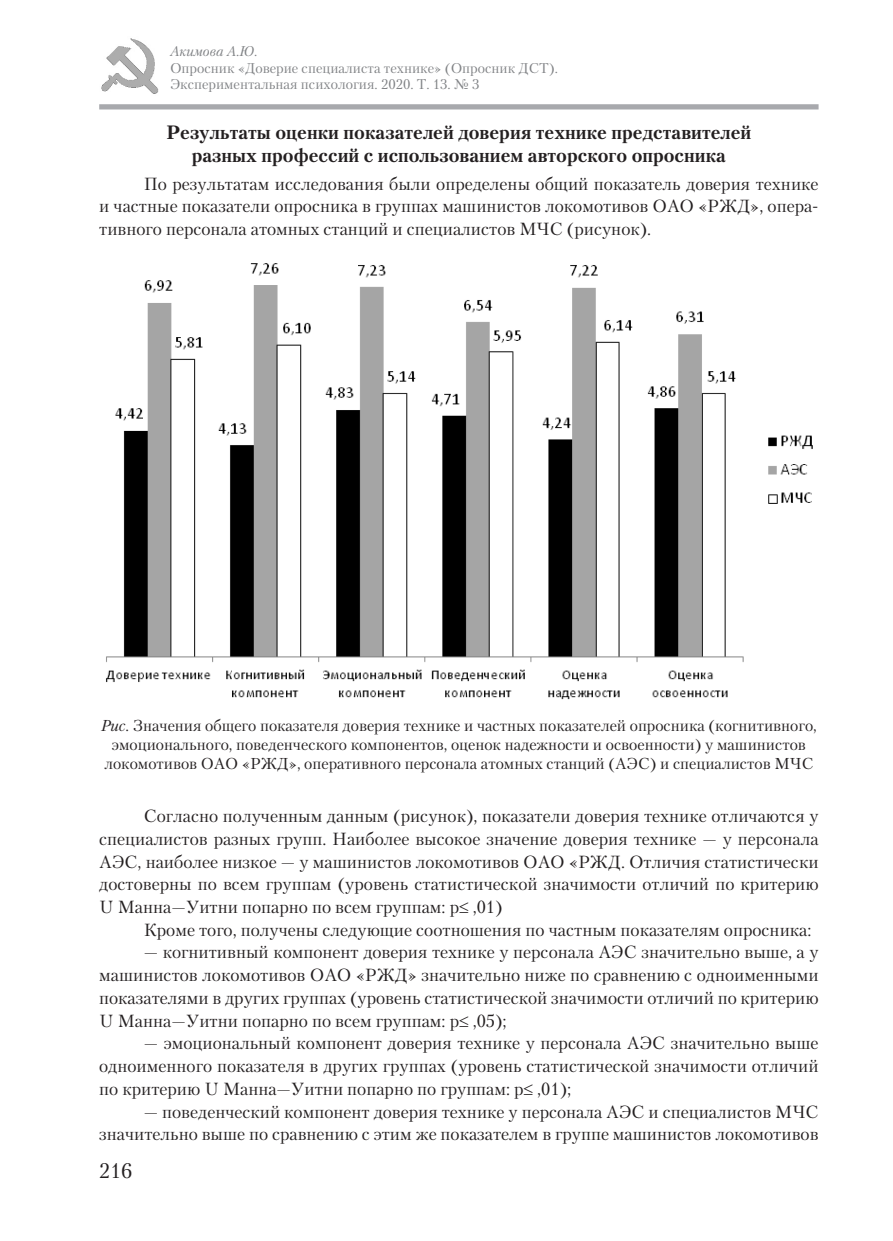
<style>
.page{position:relative;width:893px;height:1241px;background:#fff}
.page>*{position:absolute;margin:0;border:0;box-sizing:border-box;transform-origin:0 0}
.t1{font:21px "Petersburg C";color:#231f20}
.Подзаголовок{font:700 19.25px/22.8px "Petersburg C";color:#231f20;text-align:center}
.Текстовый_стиль{font:17.5px/22.8px "Petersburg C";color:#231f20;text-align:justify}
.Текстовый_стиль-2{font:15.75px/19.2px "Petersburg C";color:#231f20;text-align:center}
.Подзаголовок-2{font:14px "Petersburg C";color:#808285}
.Подзаголовок-3{font:italic 14px "Petersburg C";color:#808285}
.s1{font-style:italic}
</style>
<div class="page">
<div style="left:99px;top:104px;width:720px;height:5px;background:#a8a9ad"></div>
<img style="left:106px;top:263px;width:707px;height:437px">
<img style="left:101px;top:38px;width:58px;height:56px">
<p class="Подзаголовок-3" style="left:170px;top:43px;width:89px">Акимова А.Ю.</p>
<p class="Подзаголовок-2" style="left:170px;top:59px;width:389px">Опросник «Доверие специалиста технике» (Опросник ДСТ).</p>
<p class="Подзаголовок-2" style="left:170px;top:76px;width:311px">Экспериментальная психология. 2020. T. 13. № 3</p>
<p class="Подзаголовок" style="left:166px;top:121px;width:586px">Результаты оценки показателей доверия технике представителей разных профессий с использованием авторского опросника</p>
<p class="Текстовый_стиль" style="left:99px;top:172px;width:721px;text-indent:45px">По результатам исследования были определены общий показатель доверия технике и частные показатели опросника в группах машинистов локомотивов ОАО «РЖД», опера&shy;тивного персонала атомных станций и специалистов МЧС (рисунок).</p>
<p class="Текстовый_стиль-2" style="left:101px;top:715px;width:717px"><span class="s1">Рис.</span> Значения общего показателя доверия технике и частных показателей опросника (когнитивного, эмоционального, поведенческого компонентов, оценок надежности и освоенности) у машинистов локомотивов ОАО «РЖД», оперативного персонала атомных станций (АЭС) и специалистов МЧС</p>
<p class="Текстовый_стиль" style="left:99px;top:804px;width:721px;text-indent:45px">Согласно полученным данным (рисунок), показатели доверия технике отличаются у специалистов разных групп. Наиболее высокое значение доверия технике — у персонала АЭС, наиболее низкое — у машинистов локомотивов ОАО «РЖД. Отличия статистически достоверны по всем группам (уровень статистической значимости отличий по критерию U Манна—Уитни попарно по всем группам: р≤ ,01)</p>
<p class="Текстовый_стиль" style="left:144px;top:917px;width:669px">Кроме того, получены следующие соотношения по частным показателям опросника:</p>
<p class="Текстовый_стиль" style="left:99px;top:940px;width:721px;text-indent:45px">— когнитивный компонент доверия технике у персонала АЭС значительно выше, а у машинистов локомотивов ОАО «РЖД» значительно ниже по сравнению с одноименными показателями в других группах (уровень статистической значимости отличий по критерию U Манна—Уитни попарно по всем группам: р≤ ,05);</p>
<p class="Текстовый_стиль" style="left:99px;top:1031px;width:721px;text-indent:45px">— эмоциональный компонент доверия технике у персонала АЭС значительно выше одноименного показателя в других группах (уровень статистической значимости отличий по критерию U Манна—Уитни попарно по группам: р≤ ,01);</p>
<p class="Текстовый_стиль" style="left:99px;top:1099px;width:721px;text-align:right">— поведенческий компонент доверия технике у персонала АЭС и специалистов МЧС значительно выше по сравнению с этим же показателем в группе машинистов локомотивов</p>
<p class="t1" style="left:99px;top:1157px;width:35px">216</p>
</div>
